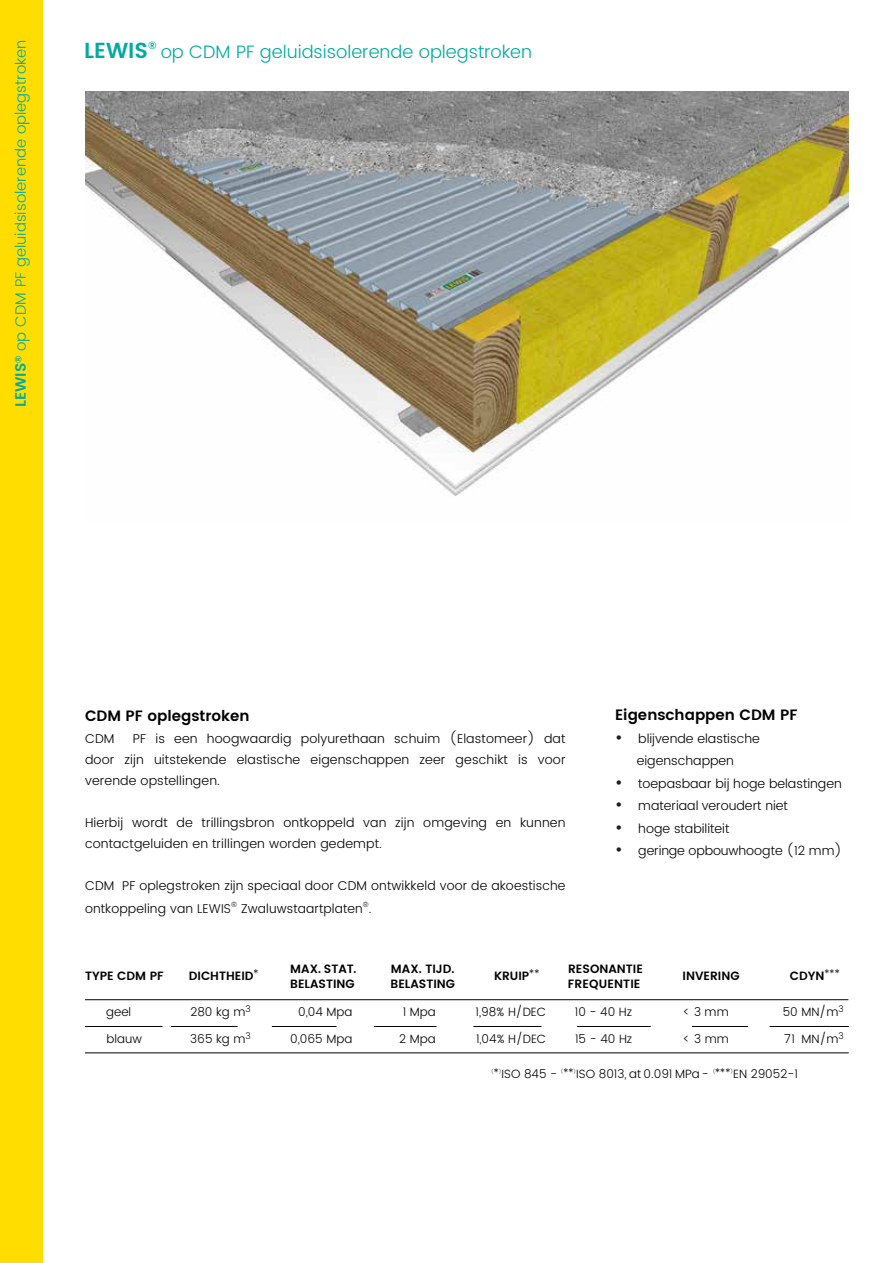
<style>
.page{position:relative;width:893px;height:1263px;background:#fff}
.page>*{position:absolute;margin:0;border:0;box-sizing:border-box;transform-origin:0 0}
.t1{font:600 21.75px "Poppins";color:#00aba0}
.t2{font:300 18px "Poppins";color:#00aba0}
.t3{font:300 15px "Poppins";color:#00aba0}
.t4{font:600 15px "Poppins";color:#000}
.t5{font:300 12.75px/21px "Poppins";letter-spacing:.01em;color:#000}
.t6{font:300 12.75px "Poppins";letter-spacing:-.01em;color:#000}
.t7{font:300 12px "Poppins";color:#000}
.t8{font:600 12px "Poppins";color:#000}
.t9{font:300 10.5px "Poppins";color:#000}
.t10{font:300 7.5px "Poppins";color:#000}
.t11{font:300 4.35px "Poppins";color:#000}
.s1{font-weight:600}
.s2{font-weight:500;font-size:16.5px;color:#1e1b2f}
</style>
<div class="page">
<div style="left:0;top:0;width:43px;height:1263px;background:#fd0"></div>
<hr style="left:85px;top:1026px;width:77px;height:1px;background:#000">
<hr style="left:171px;top:1026px;width:67px;height:1px;background:#000">
<hr style="left:272px;top:1026px;width:64px;height:1px;background:#000">
<hr style="left:374px;top:1026px;width:62px;height:1px;background:#000">
<hr style="left:473px;top:1026px;width:68px;height:1px;background:#000">
<hr style="left:577px;top:1026px;width:74px;height:1px;background:#000">
<hr style="left:692px;top:1026px;width:56px;height:1px;background:#000">
<hr style="left:770px;top:1026px;width:79px;height:1px;background:#000">
<hr style="left:85px;top:999px;width:763px;height:1px;background:#000">
<hr style="left:85px;top:1052px;width:764px;height:1px;background:#000">
<img style="left:85px;top:91px;width:763px;height:405px">
<p class="t3" style="left:10px;top:407px;width:369px;rotate:-90deg"><span class="s1">LEWIS</span><sup>®</sup> op CDM PF geluidsisolerende oplegstroken</p>
<h1 class="t1" style="left:84px;top:34px;width:74px">LEWIS<sup>®</sup></h1>
<h2 class="t2" style="left:161px;top:39px;width:373px">op CDM PF geluidsisolerende oplegstroken</h2>
<p class="t4" style="left:85px;top:704px;width:166px">CDM PF oplegstroken</p>
<p class="t5" style="left:85px;top:728px;width:31px">CDM</p>
<p class="t5" style="left:85px;top:728px;width:482px;text-align:justify;text-indent:48px">PF is een hoogwaardig polyurethaan schuim (Elastomeer) dat door zijn uitstekende elastische eigenschappen zeer geschikt is voor verende opstellingen.</p>
<p class="t5" style="left:85px;top:812px;width:482px">Hierbij wordt de trillingsbron ontkoppeld van zijn omgeving en kunnen contactgeluiden en trillingen worden gedempt.</p>
<p class="t5" style="left:85px;top:875px;width:482px;line-height:22.5px">CDM PF oplegstroken zijn speciaal door CDM ontwikkeld voor de akoestische ontkoppeling van LEWIS</p>
<p class="t10" style="left:231px;top:898px;width:7px">®</p>
<p class="t5" style="left:241px;top:898px;width:123px">Zwaluwstaartplaten</p>
<p class="t10" style="left:363px;top:898px;width:7px">®</p>
<p class="t5" style="left:369px;top:898px;width:4px">.</p>
<p class="t4" style="left:615px;top:704px;width:184px">Eigenschappen CDM PF</p>
<p class="t5" style="left:615px;top:728px;width:146px;line-height:22.5px;text-align:center"><span class="s2">•</span> blijvende elastische eigenschappen</p>
<p class="t5" style="left:615px;top:773px;width:228px"><span class="s2">•</span> toepasbaar bij hoge belastingen</p>
<p class="t5" style="left:615px;top:796px;width:174px"><span class="s2">•</span> materiaal veroudert niet</p>
<p class="t5" style="left:615px;top:818px;width:116px"><span class="s2">•</span> hoge stabiliteit</p>
<p class="t6" style="left:615px;top:842px;width:228px"><span class="s2">•</span> geringe opbouwhoogte (12 mm)</p>
<p class="t8" style="left:85px;top:967px;width:80px">TYPE CDM PF</p>
<p class="t8" style="left:189px;top:967px;width:71px">DICHTHEID<sup>*</sup></p>
<p class="t8" style="left:290px;top:960px;width:68px">MAX. STAT.</p>
<p class="t8" style="left:391px;top:960px;width:65px">MAX. TIJD.</p>
<p class="t8" style="left:568px;top:960px;width:76px">RESONANTIE</p>
<p class="t8" style="left:494px;top:967px;width:47px">KRUIP<sup>**</sup></p>
<p class="t8" style="left:290px;top:975px;width:66px">BELASTING</p>
<p class="t8" style="left:391px;top:975px;width:66px">BELASTING</p>
<p class="t8" style="left:568px;top:975px;width:74px">FREQUENTIE</p>
<p class="t8" style="left:682px;top:967px;width:59px">INVERING</p>
<p class="t8" style="left:790px;top:967px;width:51px">CDYN<sup>***</sup></p>
<p class="t7" style="left:106px;top:1004px;width:27px">geel</p>
<p class="t7" style="left:190px;top:1004px;width:62px">280 kg m<sup>3</sup></p>
<p class="t7" style="left:298px;top:1004px;width:56px">0,04 Mpa</p>
<p class="t7" style="left:403px;top:1004px;width:35px">1 Mpa</p>
<p class="t7" style="left:475px;top:1004px;width:72px">1,98% H/DEC</p>
<p class="t7" style="left:575px;top:1004px;width:59px">10 - 40 Hz</p>
<p class="t7" style="left:682px;top:1004px;width:48px">&lt; 3 mm</p>
<p class="t7" style="left:783px;top:1004px;width:62px">50 MN/m<sup>3</sup></p>
<p class="t7" style="left:107px;top:1031px;width:37px">blauw</p>
<p class="t7" style="left:190px;top:1031px;width:62px">365 kg m<sup>3</sup></p>
<p class="t7" style="left:290px;top:1031px;width:64px">0,065 Mpa</p>
<p class="t7" style="left:399px;top:1031px;width:38px">2 Mpa</p>
<p class="t7" style="left:476px;top:1031px;width:72px">1,04% H/DEC</p>
<p class="t7" style="left:575px;top:1031px;width:59px">15 - 40 Hz</p>
<p class="t7" style="left:682px;top:1031px;width:48px">&lt; 3 mm</p>
<p class="t7" style="left:784px;top:1031px;width:61px">71 MN/m<sup>3</sup></p>
<p class="t11" style="left:491px;top:1068px;width:4px">(</p>
<p class="t9" style="left:494px;top:1065px;width:7px">*</p>
<p class="t11" style="left:499px;top:1068px;width:4px">)</p>
<p class="t7" style="left:501px;top:1065px;width:57px">ISO 845 -</p>
<p class="t11" style="left:561px;top:1068px;width:4px">(</p>
<p class="t9" style="left:563px;top:1065px;width:12px">**</p>
<p class="t11" style="left:573px;top:1068px;width:4px">)</p>
<p class="t7" style="left:576px;top:1065px;width:134px">ISO 8013, at 0.091 MPa -</p>
<p class="t11" style="left:713px;top:1068px;width:4px">(</p>
<p class="t9" style="left:715px;top:1065px;width:17px">***</p>
<p class="t11" style="left:730px;top:1068px;width:4px">)</p>
<p class="t7" style="left:733px;top:1065px;width:66px">EN 29052-1</p>
</div>
